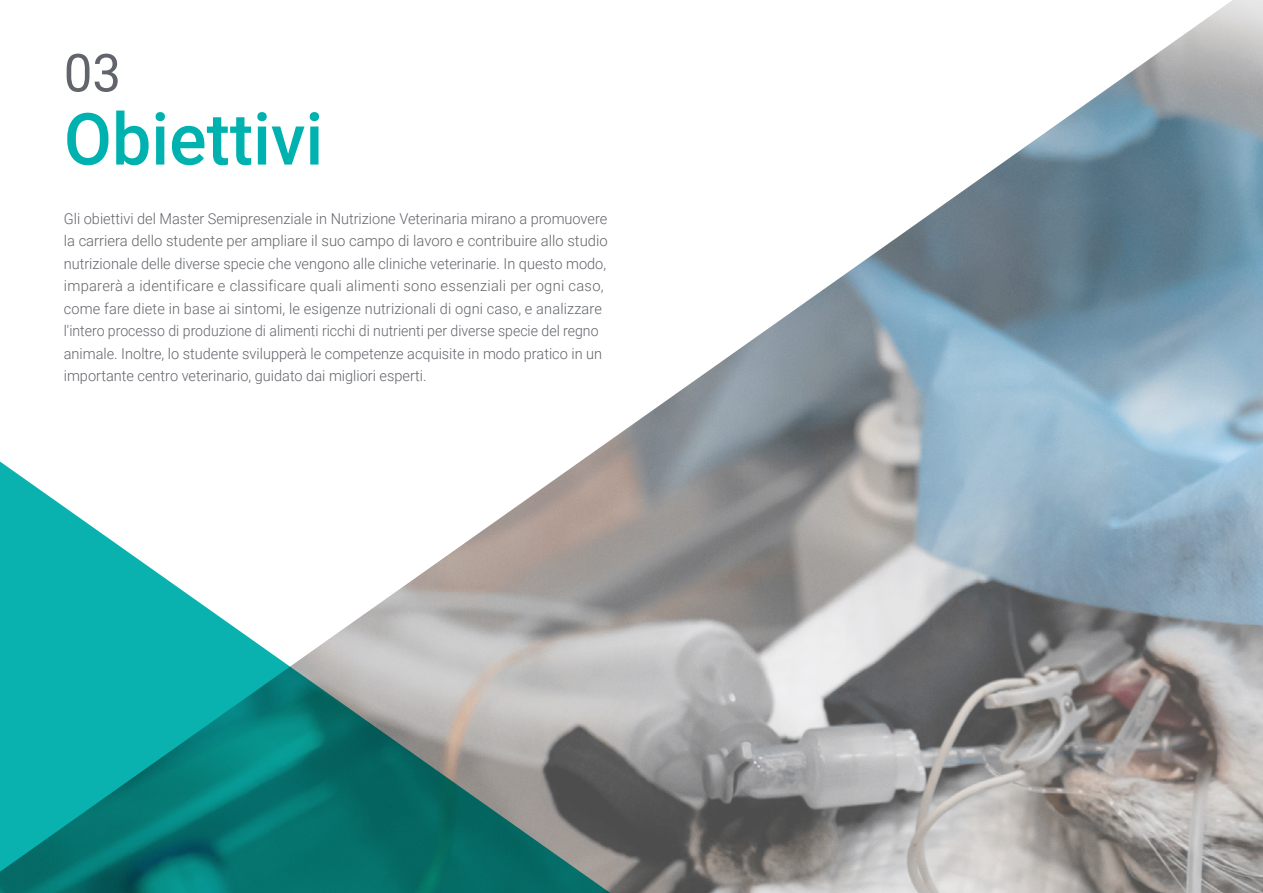
<style>
.page{position:relative;width:1263px;height:893px;background:#fff}
.page>*{position:absolute;margin:0;border:0;box-sizing:border-box;transform-origin:0 0}
.t1{font:500 72px "Roboto";color:#00b2af}
.t2{font:52.5px "Roboto";color:#61646a}
.t3{font:300 15px/22.5px "Roboto";color:#61646a}
</style>
<div class="page">
<img style="left:602px;top:0;width:661px;height:893px">
<svg style="left:0;top:446px;width:640px;height:447px"></svg>
<h2 class="t2" style="left:64px;top:36px;width:59px">03</h2>
<h1 class="t1" style="left:64px;top:89px;width:261px">Obiettivi</h1>
<p class="t3" style="left:64px;top:207px;width:545px">Gli obiettivi del Master Semipresenziale in Nutrizione Veterinaria mirano a promuovere la carriera dello studente per ampliare il suo campo di lavoro e contribuire allo studio nutrizionale delle diverse specie che vengono alle cliniche veterinarie. In questo modo, imparerà a identificare e classificare quali alimenti sono essenziali per ogni caso, come fare diete in base ai sintomi, le esigenze nutrizionali di ogni caso, e analizzare l'intero processo di produzione di alimenti ricchi di nutrienti per diverse specie del regno animale. Inoltre, lo studente svilupperà le competenze acquisite in modo pratico in un importante centro veterinario, guidato dai migliori esperti.</p>
</div>
